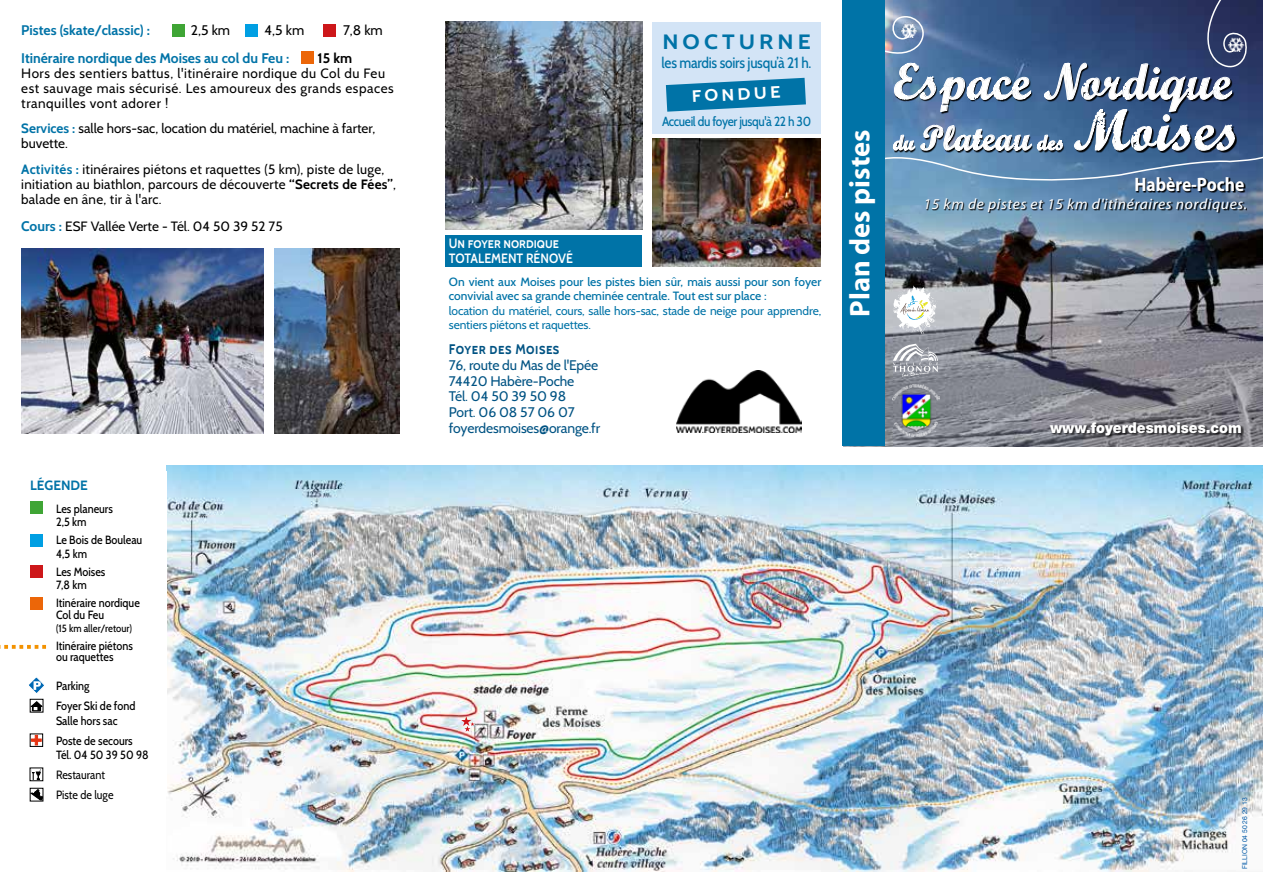
<style>
.page{position:relative;width:1263px;height:893px;background:#fff}
.page>*{position:absolute;margin:0;border:0;box-sizing:border-box;transform-origin:0 0}
.t1{font:57.15px "Marcelle Script";letter-spacing:.02em;color:#fff}
.t2{font:50.85px "Marcelle Script";letter-spacing:.01em;color:#fff}
.t3{font:34.95px "Marcelle Script";letter-spacing:.02em;color:#fff;scale:.95 1}
.t4{font:700 28.5px "Myriad";color:#fff}
.t5{font:700 20.7px "Cabin";letter-spacing:.18em;color:#0073a7;scale:1.1 1}
.t6{font:700 19.5px "Myriad";color:#fff;scale:.9 1}
.t7{font:700 16.5px "Cabin";color:#fff;scale:1.1 1}
.t8{font:500 15.15px "Cabin";letter-spacing:-.02em;color:#0073a7;scale:.9 1}
.t9{font:italic 15px "Myriad";letter-spacing:.04em;color:#fff;scale:1.04 1}
.t10{font:900 15px "Helvetica Neue";color:#fff;scale:.94 1}
.t11{font:13.95px/15.6px "Cabin";letter-spacing:-.01em;color:#005383}
.t12{font:700 13.95px "Cabin";color:#0073a7}
.t13{font:13.95px "Cabin";color:#000}
.t14{font:700 13.95px "Cabin";letter-spacing:.04em;color:#005383;scale:.9 1}
.t15{font:700 13.95px "Cabin";color:#000}
.t16{font:13.5px/15px "Cabin";letter-spacing:.02em;color:#000}
.t17{font:13.5px/15px "Cabin";letter-spacing:.04em;color:#000}
.t18{font:13.5px/15px "Cabin";color:#000}
.t19{font:600 13.5px/15px "Cabin";color:#fff;scale:.9 1}
.t20{font:700 13.5px "Cabin";color:#0073a7}
.t21{font:500 13.2px "Cabin";letter-spacing:-.03em;color:#0073a7;scale:.9 1}
.t22{font:500 12px/13.5px "Cabin";color:#000;scale:.9 1}
.t23{font:500 12px/14.4px "Cabin";color:#0073a7}
.t24{font:12px/14.4px "Cabin";letter-spacing:-.01em;color:#0073a7}
.t25{font:12px/20.1px "Cabin";color:#000;scale:.9 1}
.t26{font:500 10.5px "Cabin";color:#000;scale:.9 1}
.t27{font:6.75px "Helvetica Neue";color:#0058a6}
.s1{font-weight:700;color:#0073a7}
.s2{font-weight:700}
.s3{font-weight:700;font-size:13.95px;color:#0073a7}
.s4{font-size:21.3px}
</style>
<div class="page">
<img style="left:884px;top:192px;width:379px;height:254px">
<div style="left:1049px;top:422px;width:195px;height:17px;background:#000;opacity:.75"></div>
<img style="left:166px;top:465px;width:1097px;height:407px">
<img style="left:652px;top:138px;width:169px;height:129px">
<img style="left:22px;top:249px;width:242px;height:184px">
<svg style="left:1233px;top:789px;width:23px;height:83px"></svg>
<img style="left:446px;top:22px;width:196px;height:208px">
<svg style="left:461px;top:716px;width:13px;height:16px"></svg>
<svg style="left:1136px;top:192px;width:110px;height:1px"></svg>
<svg style="left:926px;top:199px;width:321px;height:15px;background:#557591"></svg>
<div style="left:446px;top:235px;width:196px;height:32px;background:#0073a7"></div>
<svg style="left:893px;top:285px;width:45px;height:49px"></svg>
<div style="left:173px;top:24px;width:12px;height:12px;background:#3fa535"></div>
<div style="left:245px;top:24px;width:12px;height:12px;background:#009fe3"></div>
<div style="left:323px;top:24px;width:12px;height:12px;background:#cd171a"></div>
<div style="left:302px;top:51px;width:12px;height:12px;background:#ec6608"></div>
<img style="left:274px;top:248px;width:125px;height:185px">
<svg style="left:893px;top:344px;width:45px;height:33px"></svg>
<svg style="left:884px;top:0;width:379px;height:192px;background:#4b678d"></svg>
<img style="left:1224px;top:35px;width:22px;height:24px">
<svg style="left:884px;top:15px;width:46px;height:40px;background:#869dbd"></svg>
<div style="left:842px;top:0;width:42px;height:446px;background:#0073a7"></div>
<svg style="left:29px;top:677px;width:15px;height:16px"></svg>
<div style="left:30px;top:734px;width:13px;height:13px;border:1px solid #000"></div>
<svg style="left:32px;top:735px;width:9px;height:10px"></svg>
<div style="left:30px;top:699px;width:13px;height:13px;border:1px solid #000"></div>
<svg style="left:31px;top:702px;width:11px;height:9px"></svg>
<svg style="left:0;top:645px;width:46px;height:4px"></svg>
<div style="left:30px;top:501px;width:12px;height:13px;background:#3fa535"></div>
<div style="left:30px;top:534px;width:12px;height:12px;background:#009fe3"></div>
<div style="left:30px;top:566px;width:12px;height:12px;background:#cd171a"></div>
<div style="left:30px;top:597px;width:12px;height:12px;background:#ec6608"></div>
<svg style="left:32px;top:769px;width:9px;height:11px"></svg>
<div style="left:30px;top:788px;width:13px;height:13px;border:1px solid #000"></div>
<svg style="left:31px;top:789px;width:11px;height:12px"></svg>
<div style="left:652px;top:22px;width:169px;height:112px;background:#d3e4f6"></div>
<svg style="left:666px;top:78px;width:140px;height:34px"></svg>
<img style="left:676px;top:371px;width:125px;height:62px">
<img style="left:892px;top:385px;width:48px;height:52px">
<p class="t12" style="left:21px;top:22px;width:130px">Pistes (skate/classic) :</p>
<p class="t13" style="left:191px;top:22px;width:41px">2,5 km</p>
<p class="t13" style="left:265px;top:22px;width:41px">4,5 km</p>
<p class="t13" style="left:343px;top:22px;width:41px">7,8 km</p>
<p class="t12" style="left:21px;top:49px;width:270px">Itinéraire nordique des Moises au col du Feu :</p>
<p class="t15" style="left:318px;top:49px;width:36px">15 km</p>
<p class="t17" style="left:21px;top:65px;width:374px">Hors des sentiers battus, l'itinéraire nordique du Col du Feu est sauvage mais sécurisé. Les amoureux des grands espaces tranquilles vont adorer !</p>
<p class="t18" style="left:21px;top:121px;width:356px"><span class="s1">Services :</span> salle hors-sac, location du matériel, machine à farter, buvette.</p>
<p class="t16" style="left:21px;top:161px;width:376px"><span class="s1">Activités :</span> itinéraires piétons et raquettes (5 km), piste de luge, initiation au biathlon, parcours de découverte <span class="s2">“Secrets de Fées”</span>, balade en âne, tir à l'arc.</p>
<p class="t18" style="left:21px;top:218px;width:263px"><span class="s3">Cours :</span> ESF Vallée Verte - Tél. 04 50 39 52 75</p>
<p class="t20" style="left:30px;top:477px;width:59px">LÉGENDE</p>
<p class="t22" style="left:56px;top:502px;width:65px">Les planeurs<br>2,5 km</p>
<p class="t22" style="left:56px;top:533px;width:97px">Le Bois de Bouleau<br>4,5 km</p>
<p class="t22" style="left:56px;top:565px;width:56px">Les Moises<br>7,8 km</p>
<p class="t22" style="left:56px;top:597px;width:95px;line-height:12px">Itinéraire nordique<br>Col du Feu</p>
<p class="t26" style="left:56px;top:621px;width:86px">(15 km aller/retour)</p>
<p class="t22" style="left:56px;top:639px;width:87px;line-height:12px">Itinéraire piétons ou raquettes</p>
<p class="t22" style="left:56px;top:676px;width:90px;line-height:20.1px">Parking<br>Foyer Ski de fond</p>
<p class="t22" style="left:56px;top:710px;width:87px;line-height:20.1px">Salle hors sac<br>Poste de secours</p>
<p class="t22" style="left:56px;top:748px;width:105px">Tél. 04 50 39 50 98</p>
<p class="t25" style="left:56px;top:765px;width:65px">Restaurant<br>Piste de luge</p>
<h3 class="t5" style="left:662px;top:29px;width:137px">NOCTURNE</h3>
<p class="t8" style="left:662px;top:53px;width:168px">les mardis soirs jusqu’à 21 h.</p>
<h3 class="t7" style="left:691px;top:86px;width:82px;rotate:-3deg">FONDUE</h3>
<p class="t21" style="left:662px;top:114px;width:167px">Accueil du foyer jusqu'à 22 h 30</p>
<p class="t19" style="left:449px;top:236px;width:139px">Un foyer nordique<br>TOTALEMENT RÉNOVÉ</p>
<p class="t23" style="left:449px;top:274px;width:374px">On vient aux Moises pour les pistes bien sûr, mais aussi pour son foyer convivial avec sa grande cheminée centrale. Tout est sur place :</p>
<p class="t24" style="left:449px;top:303px;width:374px">location du matériel, cours, salle hors-sac, stade de neige pour apprendre, sentiers piétons et raquettes.</p>
<p class="t14" style="left:449px;top:341px;width:124px">Foyer des Moises</p>
<p class="t11" style="left:449px;top:357px;width:153px">76, route du Mas de l'Epée<br>74420 Habère-Poche<br>Tél. 04 50 39 50 98<br>Port. 06 08 57 06 07 foyerdesmoises@orange.fr</p>
<h3 class="t4" style="left:845px;top:317px;width:188px;rotate:-90deg">Plan des pistes</h3>
<h2 class="t2" style="left:893px;top:46px;width:339px">Espace Nordique</h2>
<h3 class="t3" style="left:893px;top:113px;width:182px"><span class="s4">du</span> Plateau <span class="s4">des</span></h3>
<h1 class="t1" style="left:1074px;top:90px;width:167px">Moises</h1>
<h3 class="t6" style="left:1134px;top:174px;width:124px">Habère-Poche</h3>
<p class="t9" style="left:923px;top:197px;width:313px">15 km de pistes et 15 km d'itinéraires nordiques.</p>
<p class="t10" style="left:1050px;top:418px;width:205px">www.foyerdesmoises.com</p>
<p class="t27" style="left:1240px;top:869px;width:73px;rotate:-90deg">FILLION 04 50 26 29 13</p>
</div>
